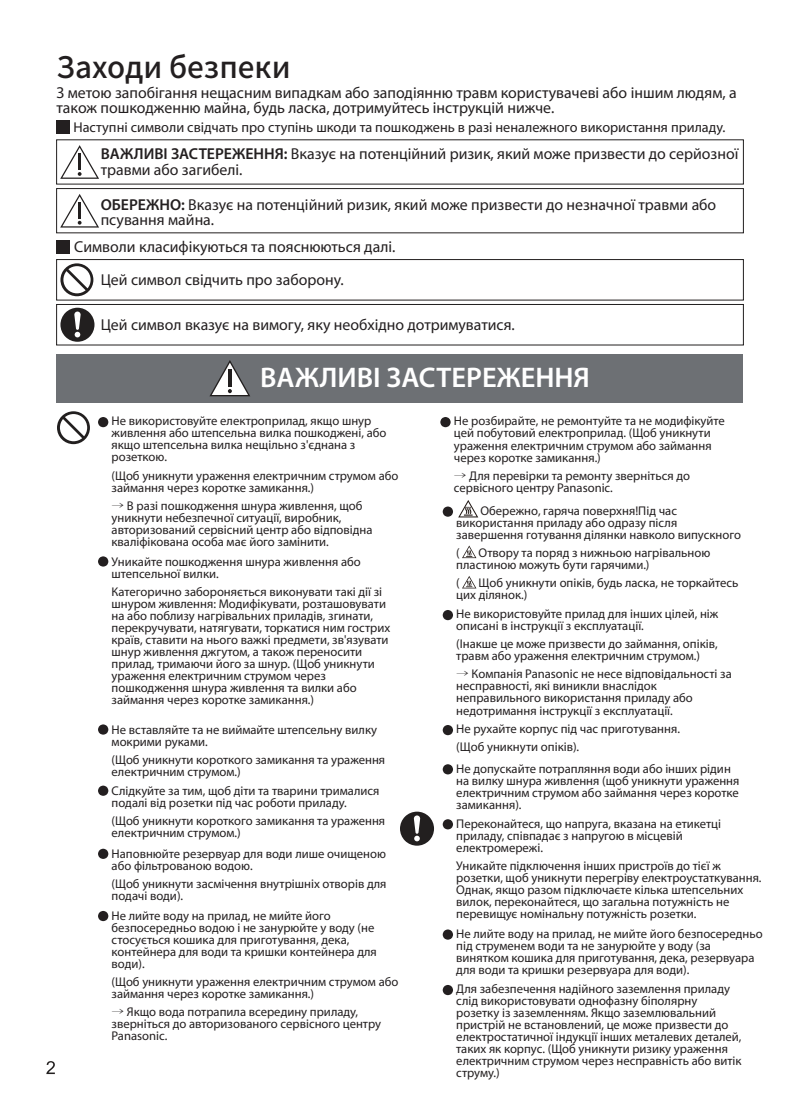
<style>
.page{position:relative;width:800px;height:1119px;background:#fff}
.page>*{position:absolute;margin:0;border:0;box-sizing:border-box;transform-origin:0 0}
.t1{font:500 29.55px "Noto Sans Hans";color:#231f20}
.t2{font:600 28.5px "Myriad Pro";color:#fff}
.t3{font:15.75px/15px "Myriad Pro";color:#231f20}
.t4{font:14.25px "Myriad Pro";color:#231f20}
.t5{font:12.6px/12px "Myriad Pro";color:#231f20}
.s1{font-weight:600}
.s2{font-family:"Adobe Song Std";font-weight:300}
</style>
<div class="page">
<svg style="left:57px;top:411px;width:33px;height:33px"></svg>
<div style="left:57px;top:354px;width:685px;height:48px;background:#6d7074"></div>
<svg style="left:46px;top:1061px;width:9px;height:12px"></svg>
<svg style="left:400px;top:811px;width:34px;height:34px"></svg>
<div style="left:57px;top:121px;width:13px;height:13px;background:#231f20"></div>
<svg style="left:60px;top:145px;width:39px;height:34px"></svg>
<div style="left:57px;top:240px;width:13px;height:13px;background:#231f20"></div>
<svg style="left:60px;top:263px;width:33px;height:33px"></svg>
<div style="left:56px;top:259px;width:687px;height:41px;border:1px solid #221f1f"></div>
<svg style="left:60px;top:308px;width:34px;height:34px"></svg>
<div style="left:56px;top:304px;width:687px;height:41px;border:1px solid #221f1f"></div>
<svg style="left:209px;top:360px;width:41px;height:36px"></svg>
<div style="left:56px;top:188px;width:687px;height:45px;border:1px solid #221f1f"></div>
<svg style="left:60px;top:194px;width:39px;height:33px"></svg>
<div style="left:98px;top:417px;width:10px;height:10px;background:#231f20;border-radius:50%"></div>
<div style="left:98px;top:556px;width:10px;height:10px;background:#231f20;border-radius:50%"></div>
<div style="left:98px;top:724px;width:10px;height:10px;background:#231f20;border-radius:50%"></div>
<div style="left:98px;top:785px;width:10px;height:10px;background:#231f20;border-radius:50%"></div>
<div style="left:98px;top:848px;width:10px;height:10px;background:#231f20;border-radius:50%"></div>
<div style="left:98px;top:910px;width:10px;height:11px;background:#231f20;border-radius:50%"></div>
<div style="left:440px;top:417px;width:10px;height:10px;background:#231f20;border-radius:50%"></div>
<div style="left:442px;top:506px;width:11px;height:10px;background:#231f20;border-radius:50%"></div>
<div style="left:442px;top:610px;width:11px;height:10px;background:#231f20;border-radius:50%"></div>
<div style="left:442px;top:725px;width:11px;height:10px;background:#231f20;border-radius:50%"></div>
<div style="left:442px;top:764px;width:11px;height:10px;background:#231f20;border-radius:50%"></div>
<div style="left:442px;top:819px;width:11px;height:10px;background:#231f20;border-radius:50%"></div>
<div style="left:442px;top:929px;width:11px;height:10px;background:#231f20;border-radius:50%"></div>
<svg style="left:442px;top:984px;width:11px;height:11px"></svg>
<svg style="left:458px;top:500px;width:20px;height:17px"></svg>
<svg style="left:462px;top:545px;width:14px;height:13px"></svg>
<svg style="left:462px;top:576px;width:14px;height:12px"></svg>
<h1 class="t1" style="left:57px;top:50px;width:235px">Заходи безпеки</h1>
<p class="t3" style="left:57px;top:85px;width:681px">З метою запобігання нещасним випадкам або заподіянню травм користувачеві або іншим людям, а також пошкодженню майна, будь ласка, дотримуйтесь інструкцій нижче.</p>
<p class="t4" style="left:73px;top:118px;width:653px">Наступні символи свідчать про ступінь шкоди та пошкоджень в разі неналежного використання приладу.</p>
<p class="t3" style="left:101px;top:146px;width:639px"><span class="s1">ВАЖЛИВІ ЗАСТЕРЕЖЕННЯ:</span> Вказує на потенційний ризик, який може призвести до серйозної травми або загибелі.</p>
<p class="t3" style="left:101px;top:196px;width:617px"><span class="s1">ОБЕРЕЖНО:</span> Вказує на потенційний ризик, який може призвести до незначної травми або псування майна.</p>
<p class="t3" style="left:101px;top:229px;width:296px;line-height:33.2px;text-indent:-27px">Символи класифікуються та пояснюються далі.<br>Цей символ свідчить про заборону.</p>
<p class="t3" style="left:101px;top:317px;width:415px">Цей символ вказує на вимогу, яку необхідно дотримуватися.</p>
<h2 class="t2" style="left:260px;top:359px;width:331px">ВАЖЛИВІ ЗАСТЕРЕЖЕННЯ</h2>
<p class="t5" style="left:111px;top:415px;width:276px">Не використовуйте електроприлад, якщо шнур живлення або штепсельна вилка пошкоджені, або якщо штепсельна вилка нещільно з'єднана з розеткою.</p>
<p class="t5" style="left:111px;top:469px;width:288px">(Щоб уникнути ураження електричним струмом або займання через коротке замикання.)</p>
<p class="t5" style="left:111px;top:499px;width:262px"><span class="s2">→</span> В разі пошкодження шнура живлення, щоб уникнути небезпечної ситуації, виробник, авторизований сервісний центр або відповідна кваліфікована особа має його замінити.</p>
<p class="t5" style="left:111px;top:555px;width:250px">Уникайте пошкодження шнура живлення або штепсельної вилки.</p>
<p class="t5" style="left:111px;top:585px;width:280px">Категорично забороняється виконувати такі дії зі шнуром живлення: Модифікувати, розташовувати на або поблизу нагрівальних приладів, згинати, перекручувати, натягувати, торкатися ним гострих країв, ставити на нього важкі предмети, зв'язувати шнур живлення джгутом, а також переносити прилад, тримаючи його за шнур. (Щоб уникнути ураження електричним струмом через пошкодження шнура живлення та вилки або займання через коротке замикання.)</p>
<p class="t5" style="left:111px;top:723px;width:267px">Не вставляйте та не виймайте штепсельну вилку мокрими руками.</p>
<p class="t5" style="left:111px;top:753px;width:275px">(Щоб уникнути короткого замикання та ураження електричним струмом.)</p>
<p class="t5" style="left:111px;top:784px;width:269px">Слідкуйте за тим, щоб діти та тварини трималися подалі від розетки під час роботи приладу.</p>
<p class="t5" style="left:111px;top:814px;width:275px">(Щоб уникнути короткого замикання та ураження електричним струмом.)</p>
<p class="t5" style="left:111px;top:847px;width:276px">Наповнюйте резервуар для води лише очищеною або фільтрованою водою.</p>
<p class="t5" style="left:111px;top:877px;width:276px">(Щоб уникнути засмічення внутрішніх отворів для подачі води).</p>
<p class="t5" style="left:111px;top:909px;width:267px">Не лийте воду на прилад, не мийте його безпосередньо водою і не занурюйте у воду (не стосується кошика для приготування, дека, контейнера для води та кришки контейнера для води).</p>
<p class="t5" style="left:111px;top:975px;width:288px">(Щоб уникнути ураження електричним струмом або займання через коротке замикання.)</p>
<p class="t5" style="left:111px;top:1005px;width:271px"><span class="s2">→</span> Якщо вода потрапила всередину приладу, зверніться до авторизованого сервісного центру<br>Panasonic.</p>
<p class="t5" style="left:454px;top:415px;width:272px">Не розбирайте, не ремонтуйте та не модифікуйте цей побутовий електроприлад. (Щоб уникнути ураження електричним струмом або займання через коротке замикання.)</p>
<p class="t5" style="left:454px;top:469px;width:237px"><span class="s2">→</span> Для перевірки та ремонту зверніться до сервісного центру Panasonic.</p>
<p class="t5" style="left:456px;top:504px;width:286px;text-indent:24px">Обережно, гаряча поверхня!Під час використання приладу або одразу після завершення готування ділянки навколо випускного</p>
<p class="t5" style="left:456px;top:546px;width:5px">(</p>
<p class="t5" style="left:456px;top:546px;width:255px;text-indent:22px">Отвору та поряд з нижньою нагрівальною пластиною можуть бути гарячими.)</p>
<p class="t5" style="left:456px;top:576px;width:5px">(</p>
<p class="t5" style="left:456px;top:576px;width:283px;text-indent:22px">Щоб уникнути опіків, будь ласка, не торкайтесь цих ділянок.)</p>
<p class="t5" style="left:456px;top:608px;width:263px">Не використовуйте прилад для інших цілей, ніж описані в інструкції з експлуатації.</p>
<p class="t5" style="left:456px;top:638px;width:263px">(Інакше це може призвести до займання, опіків, травм або ураження електричним струмом.)</p>
<p class="t5" style="left:456px;top:668px;width:277px"><span class="s2">→</span> Компанія Panasonic не несе відповідальності за несправності, які виникли внаслідок неправильного використання приладу або недотримання інструкції з експлуатації.</p>
<p class="t5" style="left:456px;top:720px;width:225px;line-height:18px">Не рухайте корпус під час приготування. (Щоб уникнути опіків).</p>
<p class="t5" style="left:456px;top:762px;width:285px">Не допускайте потрапляння води або інших рідин на вилку шнура живлення (щоб уникнути ураження електричним струмом або займання через коротке замикання).</p>
<p class="t5" style="left:456px;top:817px;width:266px">Переконайтеся, що напруга, вказана на етикетці приладу, співпадає з напругою в місцевій електромережі.</p>
<p class="t5" style="left:456px;top:859px;width:307px">Уникайте підключення інших пристроїв до тієї ж розетки, щоб уникнути перегріву електроустаткування.<br>Однак, якщо разом підключаєте кілька штепсельних вилок, переконайтеся, що загальна потужність не перевищує номінальну потужність розетки.</p>
<p class="t5" style="left:456px;top:927px;width:308px">Не лийте воду на прилад, не мийте його безпосередньо під струменем води та не занурюйте у воду (за винятком кошика для приготування, дека, резервуара для води та кришки резервуара для води).</p>
<p class="t5" style="left:456px;top:982px;width:287px">Для забезпечення надійного заземлення приладу слід використовувати однофазну біполярну розетку із заземленням. Якщо заземлювальний пристрій не встановлений, це може призвести до електростатичної індукції інших металевих деталей, таких як корпус. (Щоб уникнути ризику ураження електричним струмом через несправність або витік струму.)</p>
</div>
